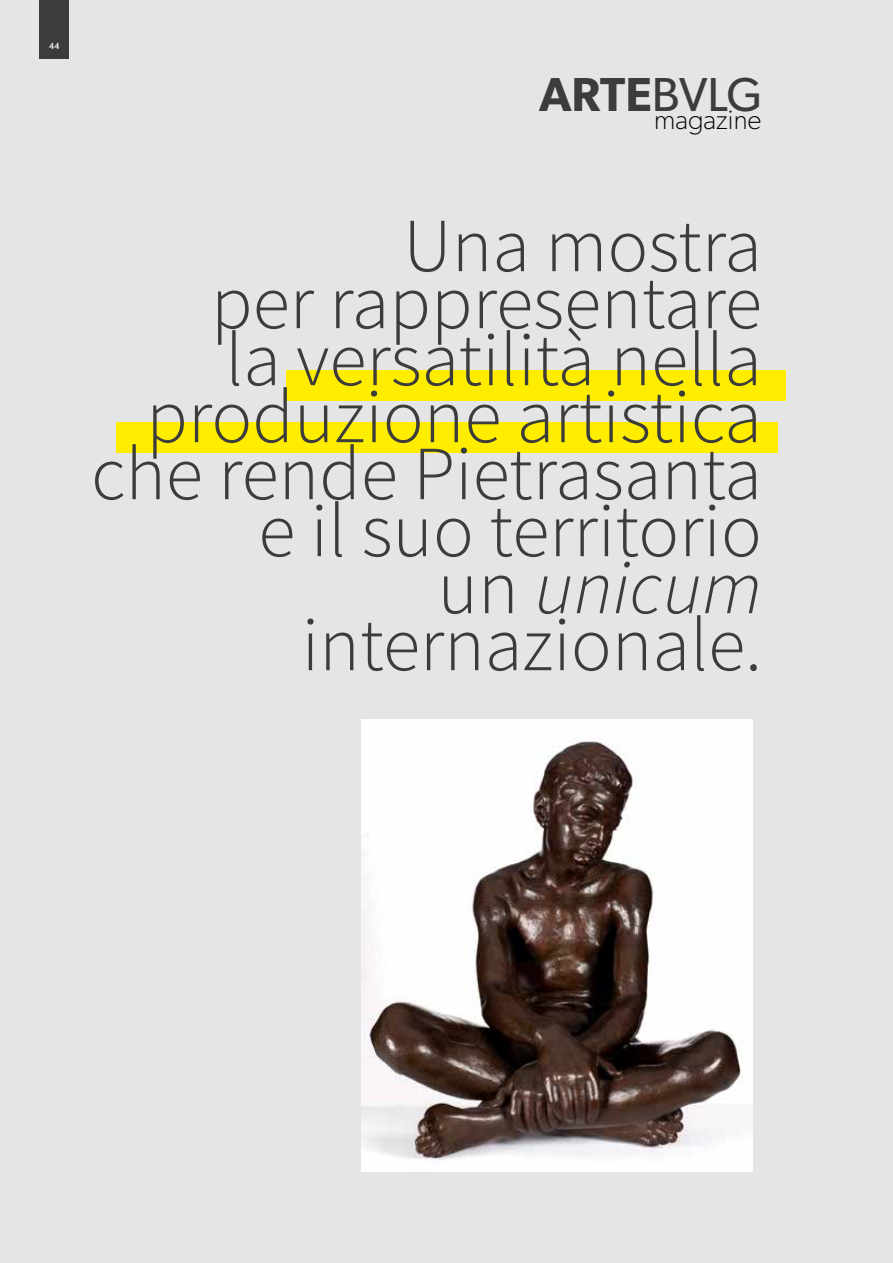
<style>
.page{position:relative;width:893px;height:1263px;background:#e5e5e5}
.page>*{position:absolute;margin:0;border:0;box-sizing:border-box;transform-origin:0 0}
.t1{font:300 76.5px/57px "Source Sans Pro";color:#3c3c3b;text-align:right}
.t2{font:600 47.7px "Gibson";color:#3c3c3b}
.t3{font:100 27.6px "Gibson";color:#000}
.t4{font:10.2px "Josefin Sans";color:#fff}
.s1{font-weight:400}
.s2{font-style:italic}
</style>
<div class="page">
<div style="left:116px;top:422px;width:662px;height:31px;background:#ffed00"></div>
<div style="left:286px;top:370px;width:500px;height:30px;background:#ffed00"></div>
<img style="left:362px;top:720px;width:390px;height:451px">
<div style="left:39px;top:0;width:30px;height:59px;background:#3c3c3b"></div>
<p class="t4" style="left:49px;top:37px;width:12px">44</p>
<p class="t2" style="left:539px;top:66px;width:225px">ARTE<span class="s1">BVLG</span></p>
<p class="t3" style="left:654px;top:103px;width:109px">magazine</p>
<p class="t1" style="left:91px;top:217px;width:672px">Una mostra<br>per rappresentare<br>la versatilità nella produzione artistica che rende Pietrasanta e il suo territorio<br>un <span class="s2">unicum </span>internazionale.</p>
</div>
